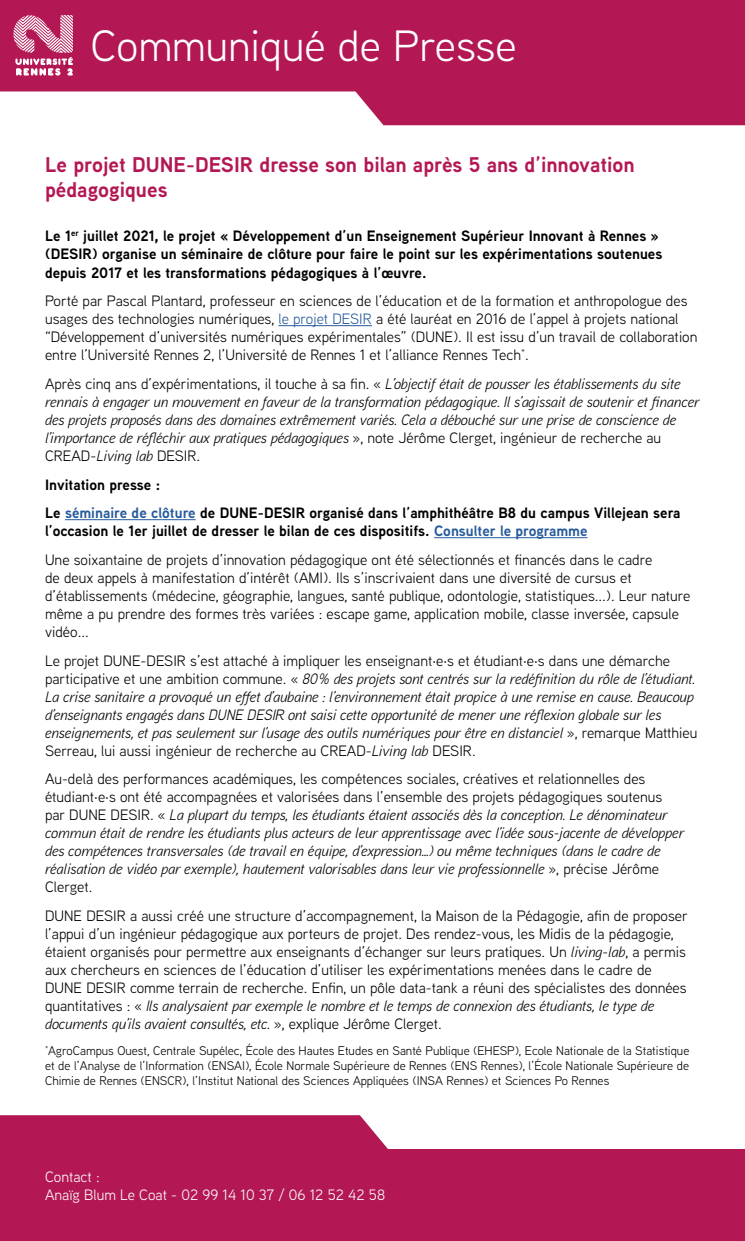
<style>
.page{position:relative;width:745px;height:1241px;background:#fff}
.page>*{position:absolute;margin:0;border:0;box-sizing:border-box;transform-origin:0 0}
.t1{font:43.75px "Aaux Next";color:#fff}
.t2{font:700 21.25px/25.5px "Aaux Next";color:#b31855}
.t3{font:italic 15px/18px "Aaux Next";color:#000}
.t4{font:15px/18px "Aaux Next";color:#000}
.t5{font:700 15px/18px "Aaux Next";color:#000}
.t6{font:15px/18px "Aaux Next";color:#fff}
.t7{font:12.5px/15px "Aaux Next";color:#000;text-align:justify}
.s1{color:#275b9b}
.s2{font-style:normal}
.s3{font-weight:700}
.s4{font-weight:700;color:#275b9b}
.s5{font-style:italic}
</style>
<div class="page">
<svg style="left:0;top:0;width:744px;height:125px;background:#bd386c"></svg>
<svg style="left:0;top:1115px;width:744px;height:125px;background:#bd376c"></svg>
<svg style="left:13px;top:15px;width:60px;height:60px"></svg>
<hr style="left:278px;top:325px;width:94px;height:1px;background:#275b9b">
<hr style="left:65px;top:519px;width:130px;height:1px;background:#275b9b">
<hr style="left:434px;top:537px;width:153px;height:1px;background:#275b9b">
<h1 class="t1" style="left:91px;top:16px;width:427px">Communiqué de Presse</h1>
<h2 class="t2" style="left:45px;top:151px;width:591px">Le projet DUNE-DESIR dresse son bilan après 5 ans d’innovation pédagogiques</h2>
<p class="t5" style="left:45px;top:227px;width:618px">Le 1<sup>er</sup> juillet 2021, le projet « Développement d’un Enseignement Supérieur Innovant à Rennes » (DESIR) organise un séminaire de clôture pour faire le point sur les expérimentations soutenues depuis 2017 et les transformations pédagogiques à l’œuvre.</p>
<p class="t4" style="left:45px;top:291px;width:653px">Porté par Pascal Plantard, professeur en sciences de l’éducation et de la formation et anthropologue des usages des technologies numériques, <span class="s1">le projet DESIR</span> a été lauréat en 2016 de l’appel à projets national “Développement d’universités numériques expérimentales” (DUNE). Il est issu d’un travail de collaboration entre l’Université Rennes 2, l’Université de Rennes 1 et l’alliance Rennes Tech<sup>*</sup>.</p>
<p class="t3" style="left:45px;top:374px;width:655px"><span class="s2">Après cinq ans d’expérimentations, il touche à sa fin. «</span> L’objectif était de pousser les établissements du site rennais à engager un mouvement en faveur de la transformation pédagogique. Il s’agissait de soutenir et financer des projets proposés dans des domaines extrêmement variés. Cela a débouché sur une prise de conscience de l’importance de réfléchir aux pratiques pédagogiques <span class="s2">», note Jérôme Clerget, ingénieur de recherche au CREAD-</span>Living lab <span class="s2">DESIR.</span></p>
<p class="t5" style="left:45px;top:469px;width:636px;line-height:28.6px">Invitation presse :<br>Le <span class="s1">séminaire de clôture</span> de DUNE-DESIR organisé dans l’amphithéâtre B8 du campus Villejean sera</p>
<p class="t4" style="left:45px;top:516px;width:608px;line-height:28.6px"><span class="s3">l’occasion le 1er juillet de dresser le bilan de ces dispositifs.</span> <span class="s4">Consulter le programme<br></span>Une soixantaine de projets d’innovation pédagogique ont été sélectionnés et financés dans le cadre</p>
<p class="t4" style="left:45px;top:568px;width:646px">de deux appels à manifestation d’intérêt (AMI). Ils s’inscrivaient dans une diversité de cursus et d’établissements (médecine, géographie, langues, santé publique, odontologie, statistiques...). Leur nature même a pu prendre des formes très variées : escape game, application mobile, classe inversée, capsule vidéo...</p>
<p class="t3" style="left:45px;top:650px;width:653px"><span class="s2">Le projet DUNE-DESIR s’est attaché à impliquer les enseignant·e·s et étudiant·e·s dans une démarche participative et une ambition commune. «</span> 80% des projets sont centrés sur la redéfinition du rôle de l’étudiant.<br>La crise sanitaire a provoqué un effet d’aubaine : l’environnement était propice à une remise en cause. Beaucoup d’enseignants engagés dans DUNE DESIR ont saisi cette opportunité de mener une réflexion globale sur les enseignements, et pas seulement sur l’usage des outils numériques pour être en distanciel <span class="s2">», remarque Matthieu Serreau, lui aussi ingénieur de recherche au CREAD-</span>Living lab <span class="s2">DESIR.</span></p>
<p class="t3" style="left:45px;top:769px;width:640px"><span class="s2">Au-delà des performances académiques, les compétences sociales, créatives et relationnelles des étudiant·e·s ont été accompagnées et valorisées dans l’ensemble des projets pédagogiques soutenus par DUNE DESIR. «</span> La plupart du temps, les étudiants étaient associés dès la conception. Le dénominateur commun était de rendre les étudiants plus acteurs de leur apprentissage avec l’idée sous-jacente de développer des compétences transversales (de travail en équipe, d’expression…) ou même techniques (dans le cadre de réalisation de vidéo par exemple), hautement valorisables dans leur vie professionnelle <span class="s2">», précise Jérôme Clerget.</span></p>
<p class="t4" style="left:45px;top:906px;width:644px">DUNE DESIR a aussi créé une structure d’accompagnement, la Maison de la Pédagogie, afin de proposer l’appui d’un ingénieur pédagogique aux porteurs de projet. Des rendez-vous, les Midis de la pédagogie, étaient organisés pour permettre aux enseignants d’échanger sur leurs pratiques. Un <span class="s5">living-lab</span>, a permis aux chercheurs en sciences de l’éducation d’utiliser les expérimentations menées dans le cadre de DUNE DESIR comme terrain de recherche. Enfin, un pôle data-tank a réuni des spécialistes des données quantitatives : « <span class="s5">Ils analysaient par exemple le nombre et le temps de connexion des étudiants, le type de documents qu’ils avaient consultés, etc.</span> », explique Jérôme Clerget.</p>
<p class="t7" style="left:45px;top:1042px;width:645px"><sup>*</sup>AgroCampus Ouest, Centrale Supélec, École des Hautes Etudes en Santé Publique (EHESP), Ecole Nationale de la Statistique et de l’Analyse de l’Information (ENSAI), École Normale Supérieure de Rennes (ENS Rennes), l’École Nationale Supérieure de Chimie de Rennes (ENSCR), l’Institut National des Sciences Appliquées (INSA Rennes) et Sciences Po Rennes</p>
<p class="t6" style="left:45px;top:1167px;width:341px">Contact :<br>Anaïg Blum Le Coat - 02 99 14 10 37 / 06 12 52 42 58</p>
</div>
